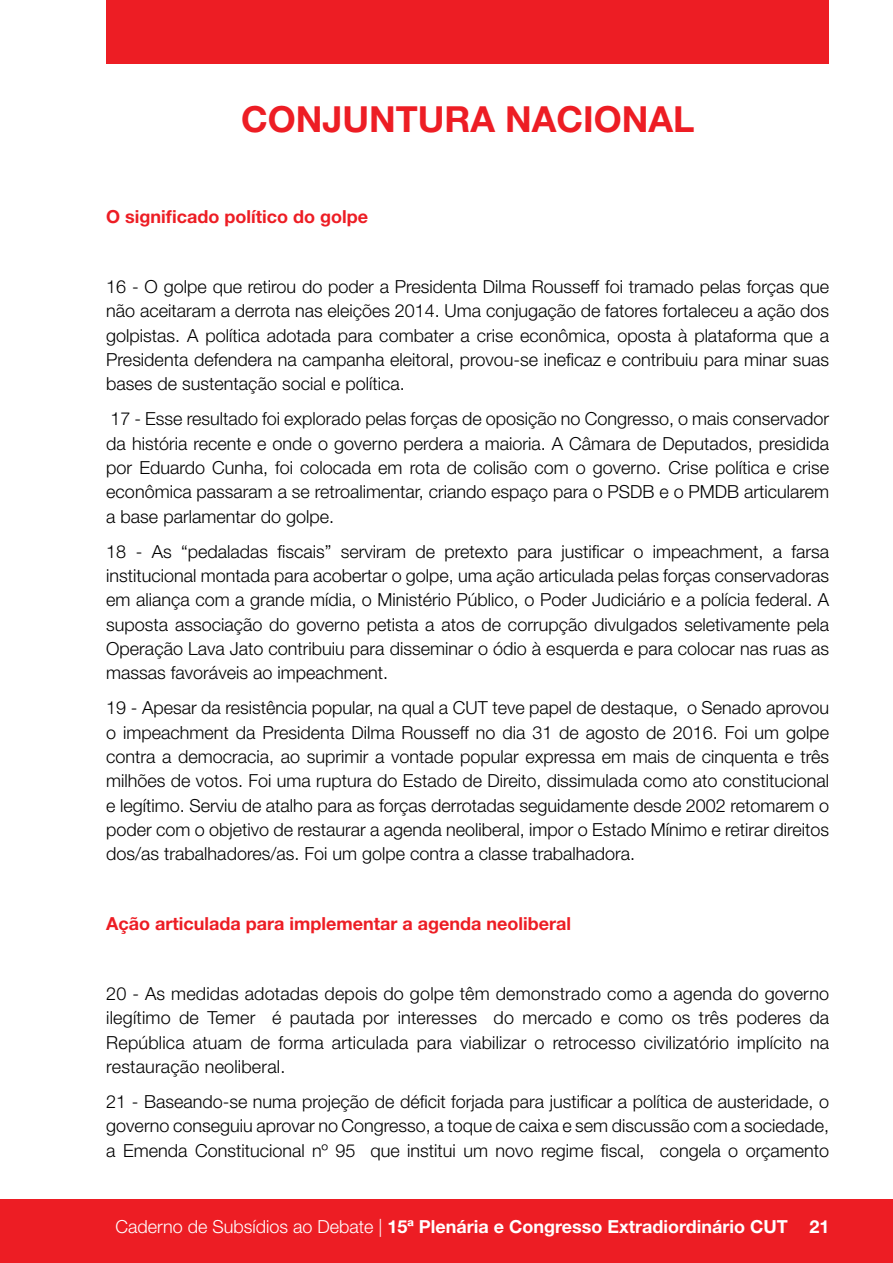
<style>
.page{position:relative;width:893px;height:1263px;background:#fff}
.page>*{position:absolute;margin:0;border:0;box-sizing:border-box;transform-origin:0 0}
.t1{font:700 36px "Helvetica Neue LT Std";color:#ed1d24}
.t2{font:300 18px/24.3px "Helvetica Neue LT Std";color:#000;text-align:justify}
.t3{font:700 18px "Helvetica Neue LT Std";color:#ed1d24}
.t4{font:700 18px "Helvetica Neue LT Std";color:#fff}
.s1{font-weight:300}
</style>
<div class="page">
<div style="left:0;top:1199px;width:893px;height:64px;background:#ed1d24"></div>
<div style="left:106px;top:0;width:723px;height:64px;background:#ed1d24"></div>
<h1 class="t1" style="left:241px;top:97px;width:455px">CONJUNTURA NACIONAL</h1>
<p class="t3" style="left:106px;top:205px;width:263px">O significado político do golpe</p>
<p class="t2" style="left:106px;top:274px;width:724px">16 - O golpe que retirou do poder a Presidenta Dilma Rousseff foi tramado pelas forças que não aceitaram a derrota nas eleições 2014. Uma conjugação de fatores fortaleceu a ação dos golpistas. A política adotada para combater a crise econômica, oposta à plataforma que a Presidenta defendera na campanha eleitoral, provou-se ineficaz e contribuiu para minar suas bases de sustentação social e política.</p>
<p class="t2" style="left:106px;top:406px;width:724px">17 - Esse resultado foi explorado pelas forças de oposição no Congresso, o mais conservador da história recente e onde o governo perdera a maioria. A Câmara de Deputados, presidida por Eduardo Cunha, foi colocada em rota de colisão com o governo. Crise política e crise econômica passaram a se retroalimentar, criando espaço para o PSDB e o PMDB articularem a base parlamentar do golpe.</p>
<p class="t2" style="left:106px;top:539px;width:724px">18 - As “pedaladas fiscais” serviram de pretexto para justificar o impeachment, a farsa institucional montada para acobertar o golpe, uma ação articulada pelas forças conservadoras em aliança com a grande mídia, o Ministério Público, o Poder Judiciário e a polícia federal. A suposta associação do governo petista a atos de corrupção divulgados seletivamente pela Operação Lava Jato contribuiu para disseminar o ódio à esquerda e para colocar nas ruas as massas favoráveis ao impeachment.</p>
<p class="t2" style="left:106px;top:695px;width:724px">19 - Apesar da resistência popular, na qual a CUT teve papel de destaque, o Senado aprovou o impeachment da Presidenta Dilma Rousseff no dia 31 de agosto de 2016. Foi um golpe contra a democracia, ao suprimir a vontade popular expressa em mais de cinquenta e três milhões de votos. Foi uma ruptura do Estado de Direito, dissimulada como ato constitucional e legítimo. Serviu de atalho para as forças derrotadas seguidamente desde 2002 retomarem o poder com o objetivo de restaurar a agenda neoliberal, impor o Estado Mínimo e retirar direitos dos/as trabalhadores/as. Foi um golpe contra a classe trabalhadora.</p>
<p class="t3" style="left:106px;top:912px;width:466px">Ação articulada para implementar a agenda neoliberal</p>
<p class="t2" style="left:106px;top:981px;width:724px">20 - As medidas adotadas depois do golpe têm demonstrado como a agenda do governo ilegítimo de Temer é pautada por interesses do mercado e como os três poderes da República atuam de forma articulada para viabilizar o retrocesso civilizatório implícito na restauração neoliberal.</p>
<p class="t2" style="left:106px;top:1089px;width:724px">21 - Baseando-se numa projeção de déficit forjada para justificar a política de austeridade, o governo conseguiu aprovar no Congresso, a toque de caixa e sem discussão com a sociedade, a Emenda Constitucional nº 95 que institui um novo regime fiscal, congela o orçamento</p>
<p class="t4" style="left:116px;top:1216px;width:715px"><span class="s1">Caderno de Subsídios ao Debate |</span> 15ª Plenária e Congresso Extradiordinário CUT 21</p>
</div>
